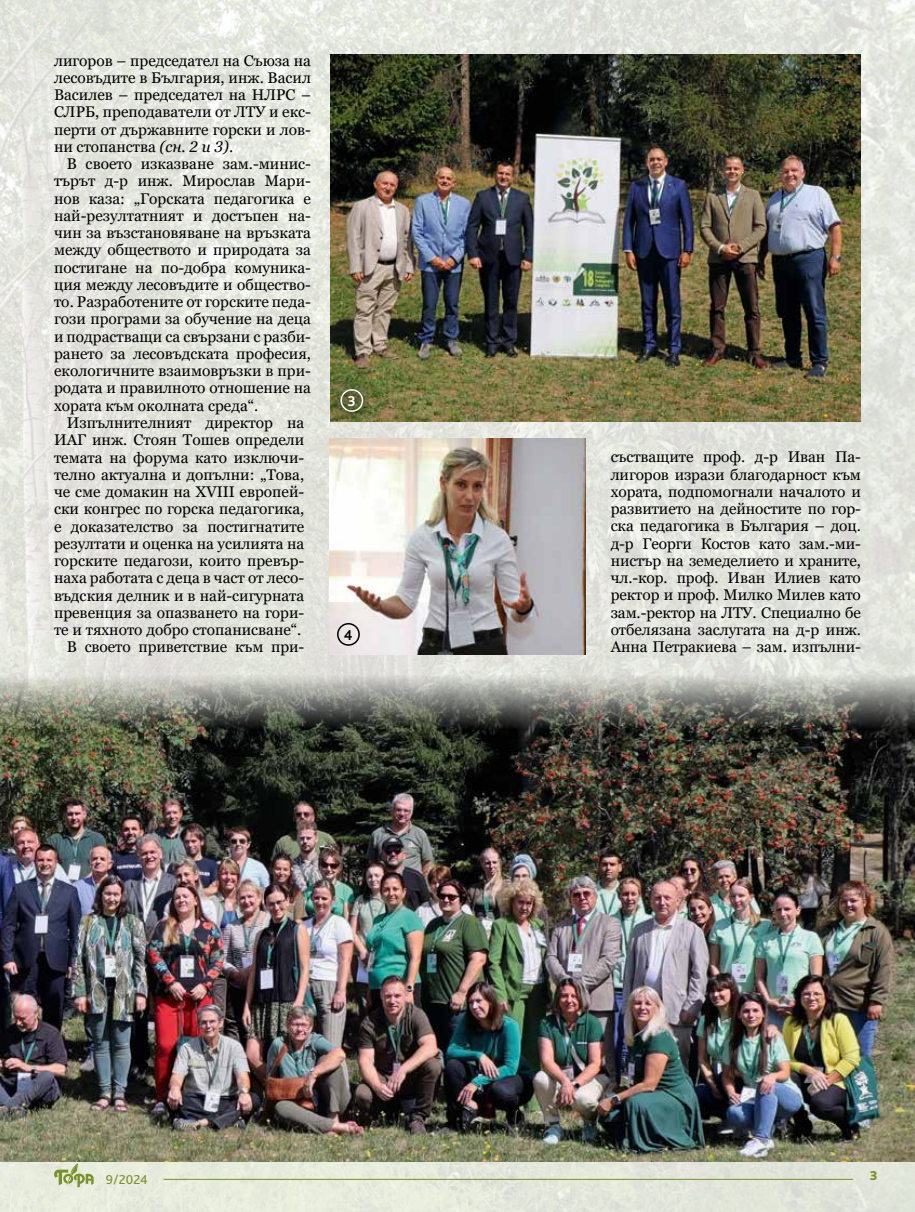
<style>
.page{position:relative;width:915px;height:1212px;background:#fff}
.page>*{position:absolute;margin:0;border:0;box-sizing:border-box;transform-origin:0 0}
.t1{font:15.45px/17.2px "Georgia Pro";color:#000;text-align:justify}
.t2{font:700 15px "Bliss Pro";color:#fff}
.t3{font:700 15px "Bliss Pro";color:#000}
.t4{font:13.5px "Bliss Pro";color:#7a902a}
.t5{font:800 13.5px "Bliss Pro";color:#7a902a}
.s1{font-style:italic}
</style>
<div class="page">
<img style="left:0;top:0;width:914px;height:1212px">
<img style="left:0;top:663px;width:914px;height:498px">
<img style="left:330px;top:54px;width:530px;height:367px">
<img style="left:330px;top:438px;width:255px;height:217px">
<div style="left:334px;top:383px;width:38px;height:38px;background:#000;opacity:.75"></div>
<div style="left:340px;top:389px;width:23px;height:23px;border:2px solid #fff;border-radius:50%"></div>
<div style="left:337px;top:623px;width:23px;height:23px;border:2px solid #000;border-radius:50%"></div>
<hr style="left:163px;top:1179px;width:689px;height:1px;background:#7a902a">
<svg style="left:53px;top:1163px;width:41px;height:25px"></svg>
<p class="t1" style="left:54px;top:52px;width:258px">лигоров – председател на Съюза на лесовъдите в България, инж. Васил Василев – председател на НЛРС – СЛРБ, преподаватели от ЛТУ и екс&shy;перти от държавните горски и лов&shy;ни стопанства <span class="s1">(сн. 2 и 3)</span>.</p>
<p class="t1" style="left:54px;top:156px;width:258px;text-indent:13px">В своето изказване зам.-минис&shy;търът д-р инж. Мирослав Мари&shy;нов каза: „Горската педагогика е най-резултатният и достъпен на&shy;чин за възстановяване на връзката между обществото и природата за постигане на по-добра комуника&shy;ция между лесовъдите и общество&shy;то. Разработените от горските педа&shy;гози програми за обучение на деца и подрастващи са свързани с разби&shy;рането за лесовъдската професия, екологичните взаимовръзки в при&shy;родата и правилното отношение на хората към околната среда“.</p>
<p class="t1" style="left:54px;top:415px;width:252px;text-align:right">Изпълнителният директор на<br>ИАГ инж. Стоян Тошев определи темата на форума като изключи&shy;телно актуална и допълни: „Това, че сме домакин на ХVIII европей&shy;ски конгрес по горска педагогика, е доказателство за постигнатите резултати и оценка на усилията на горските педагози, които превър&shy;наха работата с деца в част от лесо&shy;въдския делник и в най-сигурната превенция за опазването на гори&shy;те и тяхното добро стопанисване“.<br>В своето приветствие към при-</p>
<p class="t2" style="left:347px;top:391px;width:10px">3</p>
<p class="t3" style="left:344px;top:625px;width:10px">4</p>
<p class="t4" style="left:106px;top:1171px;width:43px">9/2024</p>
<p class="t1" style="left:610px;top:449px;width:252px">състващите проф. д-р Иван Па&shy;лигоров изрази благодарност към хората, подпомогнали началото и развитието на дейностите по гор&shy;ска педагогика в България – доц. д-р Георги Костов като зам.-ми&shy;нистър на земеделието и храните, чл.-кор. проф. Иван Илиев като ректор и проф. Милко Милев като зам.-ректор на ЛТУ. Специално бе отбелязана заслугата на д-р инж.<br>Анна Петракиева – зам. изпълни-</p>
<p class="t5" style="left:869px;top:1167px;width:9px">3</p>
</div>
